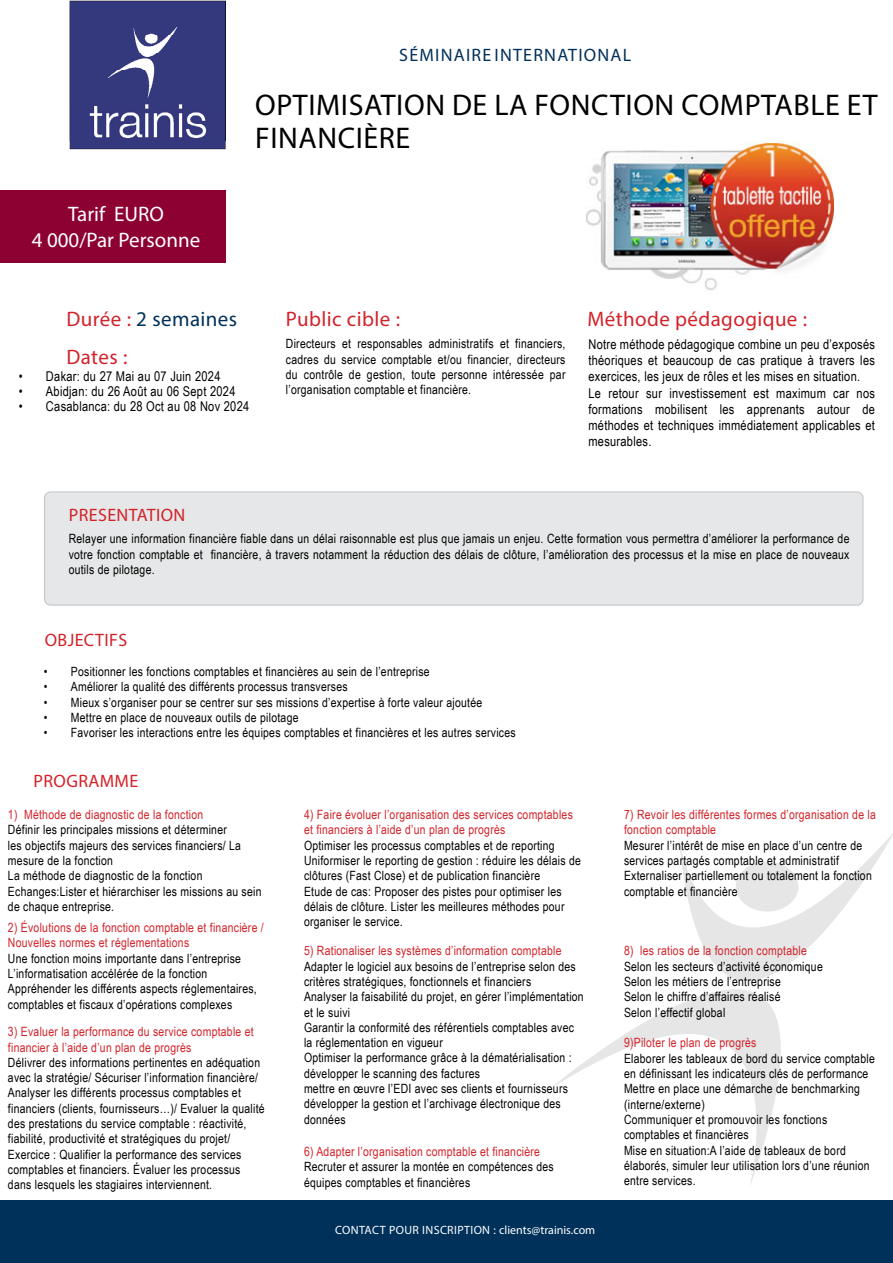
<style>
.page{position:relative;width:893px;height:1263px;background:#fff}
.page>*{position:absolute;margin:0;border:0;box-sizing:border-box;transform-origin:0 0}
.t1{font:30px/33px "Myriad Pro";letter-spacing:.02em;color:#000}
.t2{font:21px/38.5px "Myriad Pro";letter-spacing:.02em;color:#d2232a}
.t3{font:21px/25.2px "Myriad Pro";color:#fff;text-align:center}
.t4{font:18px "Myriad Pro";letter-spacing:.02em;color:#d2232a}
.t5{font:18px "Myriad Pro";letter-spacing:.07em;color:#00315a}
.t6{font:13.5px/16.2px "Arial Narrow";letter-spacing:.02em;color:#000}
.t7{font:12.75px/15.3px "Arial Narrow";letter-spacing:.02em;color:#000}
.t8{font:12.75px/15.3px "Arial Narrow";letter-spacing:.02em;color:#d2232a}
.t9{font:12px "Myriad Pro";letter-spacing:.015em;color:#fff}
.s1{color:#00315a}
</style>
<div class="page">
<svg style="left:679px;top:833px;width:214px;height:146px"></svg>
<svg style="left:550px;top:979px;width:231px;height:206px"></svg>
<div style="left:736px;top:861px;width:62px;height:51px;background:#e6e6e6;border-radius:50%"></div>
<div style="left:45px;top:492px;width:818px;height:113px;background:#e6e7e8;border-radius:6px"></div>
<div style="left:44px;top:492px;width:819px;height:113px;border:1px solid #c0c2c4;border-radius:6px"></div>
<div style="left:0;top:190px;width:225px;height:73px;background:#8d0032"></div>
<div style="left:0;top:1200px;width:893px;height:63px;background:#00315a"></div>
<img style="left:69px;top:0;width:156px;height:150px">
<img style="left:587px;top:141px;width:247px;height:149px">
<h3 class="t5" style="left:399px;top:44px;width:234px">SÉMINAIRE INTERNATIONAL</h3>
<h2 class="t3" style="left:32px;top:201px;width:170px">Tarif EURO<br>4 000/Par Personne</h2>
<h1 class="t1" style="left:255px;top:88px;width:624px">OPTIMISATION DE LA FONCTION COMPTABLE ET<br>FINANCIÈRE</h1>
<h2 class="t2" style="left:66px;top:299px;width:172px">Durée : <span class="s1">2 semaines<br></span>Dates :</h2>
<h2 class="t2" style="left:286px;top:299px;width:116px">Public cible :</h2>
<h2 class="t2" style="left:587px;top:299px;width:221px">Méthode pédagogique :</h2>
<p class="t7" style="left:286px;top:336px;width:281px;text-align:justify">Directeurs et responsables administratifs et financiers, cadres du service comptable et/ou financier, directeurs du contrôle de gestion, toute personne intéressée par l’organisation comptable et financière.</p>
<p class="t6" style="left:588px;top:335px;width:288px">Notre méthode pédagogique combine un peu d’exposés théoriques et beaucoup de cas pratique à travers les exercices, les jeux de rôles et les mises en situation.<br>Le retour sur investissement est maximum car nos formations mobilisent les apprenants autour de méthodes et techniques immédiatement applicables et mesurables.</p>
<p class="t6" style="left:19px;top:368px;width:203px">• Dakar: du 27 Mai au 07 Juin 2024</p>
<p class="t6" style="left:19px;top:383px;width:218px">• Abidjan: du 26 Août au 06 Sept 2024</p>
<p class="t6" style="left:19px;top:398px;width:232px">• Casablanca: du 28 Oct au 08 Nov 2024</p>
<h3 class="t4" style="left:69px;top:503px;width:118px">PRESENTATION</h3>
<p class="t7" style="left:69px;top:531px;width:782px;text-align:justify">Relayer une information financière fiable dans un délai raisonnable est plus que jamais un enjeu. Cette formation vous permettra d’améliorer la performance de votre fonction comptable et financière, à travers notamment la réduction des délais de clôture, l’amélioration des processus et la mise en place de nouveaux outils de pilotage.</p>
<h3 class="t4" style="left:45px;top:629px;width:84px">OBJECTIFS</h3>
<p class="t7" style="left:44px;top:663px;width:387px">• Positionner les fonctions comptables et financières au sein de l’entreprise</p>
<p class="t7" style="left:44px;top:679px;width:305px">• Améliorer la qualité des différents processus transverses</p>
<p class="t7" style="left:44px;top:694px;width:440px">• Mieux s’organiser pour se centrer sur ses missions d’expertise à forte valeur ajoutée</p>
<p class="t7" style="left:44px;top:709px;width:256px">• Mettre en place de nouveaux outils de pilotage</p>
<p class="t7" style="left:44px;top:725px;width:473px">• Favoriser les interactions entre les équipes comptables et financières et les autres services</p>
<h3 class="t4" style="left:34px;top:770px;width:106px">PROGRAMME</h3>
<p class="t8" style="left:8px;top:806px;width:197px">1) Méthode de diagnostic de la fonction</p>
<p class="t7" style="left:8px;top:822px;width:255px">Définir les principales missions et déterminer<br>les objectifs majeurs des services financiers/ La mesure de la fonction<br>La méthode de diagnostic de la fonction Echanges:Lister et hiérarchiser les missions au sein de chaque entreprise.</p>
<p class="t8" style="left:8px;top:919px;width:257px">2) Évolutions de la fonction comptable et financière /<br>Nouvelles normes et réglementations</p>
<p class="t7" style="left:8px;top:950px;width:250px">Une fonction moins importante dans l’entreprise L’informatisation accélérée de la fonction Appréhender les différents aspects réglementaires, comptables et fiscaux d’opérations complexes</p>
<p class="t8" style="left:8px;top:1024px;width:247px">3) Evaluer la performance du service comptable et financier à l’aide d’un plan de progrès</p>
<p class="t7" style="left:8px;top:1054px;width:258px">Délivrer des informations pertinentes en adéquation avec la stratégie/ Sécuriser l’information financière/ Analyser les différents processus comptables et financiers (clients, fournisseurs…)/ Evaluer la qualité des prestations du service comptable : réactivité, fiabilité, productivité et stratégiques du projet/ Exercice : Qualifier la performance des services comptables et financiers. Évaluer les processus dans lesquels les stagiaires interviennent.</p>
<p class="t8" style="left:304px;top:806px;width:270px">4) Faire évoluer l’organisation des services comptables et financiers à l’aide d’un plan de progrès</p>
<p class="t7" style="left:304px;top:837px;width:278px">Optimiser les processus comptables et de reporting Uniformiser le reporting de gestion : réduire les délais de clôtures (Fast Close) et de publication financière<br>Etude de cas: Proposer des pistes pour optimiser les délais de clôture. Lister les meilleures méthodes pour organiser le service.</p>
<p class="t8" style="left:304px;top:943px;width:259px">5) Rationaliser les systèmes d’information comptable</p>
<p class="t7" style="left:304px;top:958px;width:281px">Adapter le logiciel aux besoins de l’entreprise selon des critères stratégiques, fonctionnels et financiers<br>Analyser la faisabilité du projet, en gérer l’implémentation et le suivi<br>Garantir la conformité des référentiels comptables avec la réglementation en vigueur<br>Optimiser la performance grâce à la dématérialisation : développer le scanning des factures<br>mettre en œuvre l’EDI avec ses clients et fournisseurs développer la gestion et l’archivage électronique des données</p>
<p class="t8" style="left:304px;top:1143px;width:237px">6) Adapter l’organisation comptable et financière</p>
<p class="t7" style="left:304px;top:1159px;width:251px">Recruter et assurer la montée en compétences des équipes comptables et financières</p>
<p class="t9" style="left:335px;top:1223px;width:262px">CONTACT POUR INSCRIPTION : clients@trainis.com</p>
<p class="t8" style="left:624px;top:806px;width:253px">7) Revoir les différentes formes d’organisation de la fonction comptable</p>
<p class="t7" style="left:624px;top:837px;width:249px">Mesurer l’intérêt de mise en place d’un centre de services partagés comptable et administratif Externaliser partiellement ou totalement la fonction comptable et financière</p>
<p class="t8" style="left:624px;top:943px;width:184px">8) les ratios de la fonction comptable</p>
<p class="t7" style="left:624px;top:958px;width:200px">Selon les secteurs d’activité économique Selon les métiers de l’entreprise<br>Selon le chiffre d’affaires réalisé<br>Selon l’effectif global</p>
<p class="t8" style="left:624px;top:1035px;width:134px">9)Piloter le plan de progrès</p>
<p class="t7" style="left:624px;top:1050px;width:252px">Elaborer les tableaux de bord du service comptable en définissant les indicateurs clés de performance Mettre en place une démarche de benchmarking (interne/externe)<br>Communiquer et promouvoir les fonctions comptables et financières<br>Mise en situation:A l’aide de tableaux de bord élaborés, simuler leur utilisation lors d’une réunion entre services.</p>
</div>
